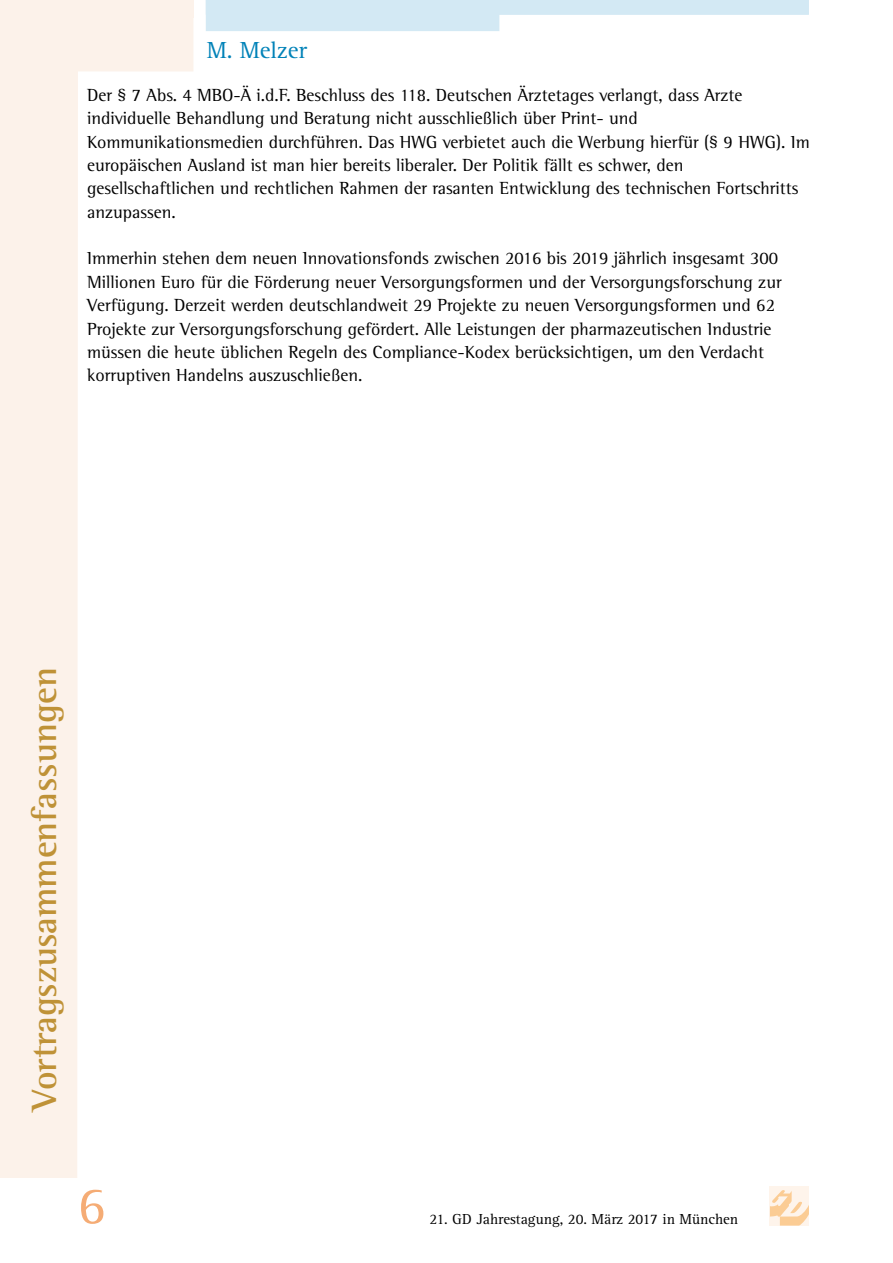
<style>
.page{position:relative;width:893px;height:1263px;background:#fff}
.page>*{position:absolute;margin:0;border:0;box-sizing:border-box;transform-origin:0 0}
.t1{font:54px "Agfa Rotis Serif";color:#f5ac75}
.t2{font:700 36px "Agfa Rotis Semi Serif";color:#bf9237}
.t3{font:24px "Agfa Rotis Serif";color:#0082b8}
.t4{font:18px/23.4px "Agfa Rotis Semi Serif";color:#000}
.t5{font:15px "Agfa Rotis Serif";color:#000}
</style>
<div class="page">
<div style="left:770px;top:1186px;width:39px;height:39px;background:#fef4eb"></div>
<svg style="left:770px;top:1190px;width:39px;height:35px"></svg>
<svg style="left:0;top:0;width:194px;height:1178px"></svg>
<div style="left:0;top:0;width:193px;height:17px;background:#fcf2ea"></div>
<svg style="left:206px;top:0;width:603px;height:31px"></svg>
<h3 class="t3" style="left:207px;top:36px;width:102px">M. Melzer</h3>
<p class="t4" style="left:87px;top:83px;width:724px">Der § 7 Abs. 4 MBO-Ä i.d.F. Beschluss des 118. Deutschen Ärztetages verlangt, dass Arzte individuelle Behandlung und Beratung nicht ausschließlich über Print- und Kommunikationsmedien durchführen. Das HWG verbietet auch die Werbung hierfür (§ 9 HWG). Im europäischen Ausland ist man hier bereits liberaler. Der Politik fällt es schwer, den gesellschaftlichen und rechtlichen Rahmen der rasanten Entwicklung des technischen Fortschritts anzupassen.</p>
<p class="t4" style="left:87px;top:247px;width:696px">Immerhin stehen dem neuen Innovationsfonds zwischen 2016 bis 2019 jährlich insgesamt 300<br>Millionen Euro für die Förderung neuer Versorgungsformen und der Versorgungsforschung zur Verfügung. Derzeit werden deutschlandweit 29 Projekte zu neuen Versorgungsformen und 62<br>Projekte zur Versorgungsforschung gefördert. Alle Leistungen der pharmazeutischen Industrie müssen die heute üblichen Regeln des Compliance-Kodex berücksichtigen, um den Verdacht korruptiven Handelns auszuschließen.</p>
<h2 class="t2" style="left:23px;top:1111px;width:445px;rotate:-90deg">Vortragszusammenfassungen</h2>
<h1 class="t1" style="left:78px;top:1175px;width:30px">6</h1>
<p class="t5" style="left:429px;top:1210px;width:310px">21. GD Jahrestagung, 20. März 2017 in München</p>
</div>
